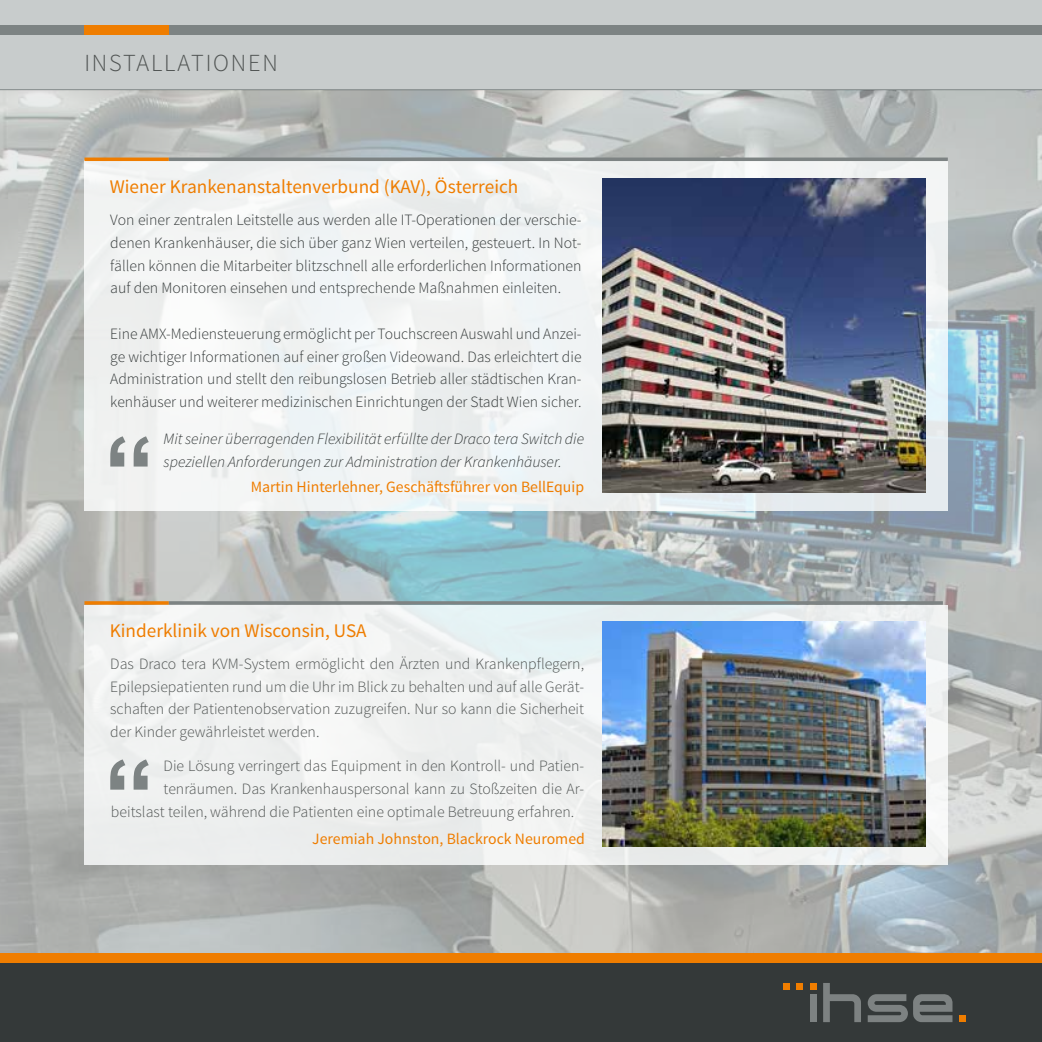
<style>
.page{position:relative;width:1042px;height:1042px;background:#fff}
.page>*{position:absolute;margin:0;border:0;box-sizing:border-box;transform-origin:0 0}
.t1{font:300 24.5px "Source Sans Pro";letter-spacing:.075em;color:#505453}
.t2{font:19.25px "Source Sans Pro";color:#ef7d00}
.t3{font:300 15.75px/22.8px "Source Sans Pro";color:#343939;text-align:justify}
.t4{font:300 15.75px/22.8px "Source Sans Pro";color:#505453;text-align:justify}
.t5{font:italic 300 15.75px/22.8px "Source Sans Pro";color:#343939}
.t6{font:15.75px "Source Sans Pro";color:#ef7d00}
</style>
<div class="page">
<div style="left:0;top:0;width:1042px;height:89px;background:#c8cccc"></div>
<div style="left:0;top:957px;width:1042px;height:85px;background:#343939"></div>
<hr style="left:0;top:89px;width:1042px;height:1px;background:#7d8383">
<div style="left:0;top:25px;width:1042px;height:10px;background:#7d8383"></div>
<svg style="left:783px;top:983px;width:6px;height:6px"></svg>
<div style="left:796px;top:983px;width:7px;height:6px;background:#ef7d00"></div>
<svg style="left:810px;top:983px;width:6px;height:6px"></svg>
<div style="left:810px;top:994px;width:6px;height:28px;background:#7d8282"></div>
<svg style="left:823px;top:983px;width:38px;height:39px"></svg>
<svg style="left:867px;top:994px;width:85px;height:28px"></svg>
<div style="left:959px;top:1015px;width:7px;height:7px;background:#ef7d00"></div>
<div style="left:0;top:952px;width:1042px;height:10px;background:#ef7d00"></div>
<div style="left:84px;top:25px;width:85px;height:10px;background:#ef7d00"></div>
<img style="left:0;top:90px;width:1042px;height:862px">
<div style="left:84px;top:161px;width:863px;height:350px;background:#f0f4f4"></div>
<img style="left:603px;top:178px;width:322px;height:314px">
<hr style="left:84px;top:158px;width:85px;height:3px;background:#ef7d00">
<hr style="left:169px;top:158px;width:779px;height:3px;background:#7d8383">
<svg style="left:110px;top:436px;width:39px;height:30px"></svg>
<div style="left:84px;top:605px;width:864px;height:259px;background:#eff1f0"></div>
<img style="left:603px;top:621px;width:322px;height:225px">
<svg style="left:84px;top:601px;width:85px;height:4px"></svg>
<svg style="left:169px;top:601px;width:774px;height:4px;background:#80898a"></svg>
<svg style="left:110px;top:759px;width:39px;height:30px"></svg>
<h1 class="t1" style="left:84px;top:48px;width:195px">INSTALLATIONEN</h1>
<p class="t2" style="left:110px;top:175px;width:410px">Wiener Krankenanstaltenverbund (KAV), Österreich</p>
<p class="t3" style="left:110px;top:209px;width:473px">Von einer zentralen Leitstelle aus werden alle IT-Operationen der verschie&shy;denen Krankenhäuser, die sich über ganz Wien verteilen, gesteuert. In Not&shy;fällen können die Mitarbeiter blitzschnell alle erforderlichen Informationen auf den Monitoren einsehen und entsprechende Maßnahmen einleiten.</p>
<p class="t3" style="left:110px;top:322px;width:473px">Eine AMX-Mediensteuerung ermöglicht per Touchscreen Auswahl und Anzei&shy;ge wichtiger Informationen auf einer großen Videowand. Das erleichtert die Administration und stellt den reibungslosen Betrieb aller städtischen Kran&shy;kenhäuser und weiterer medizinischen Einrichtungen der Stadt Wien sicher.</p>
<p class="t5" style="left:164px;top:428px;width:422px">Mit seiner überragenden Flexibilität erfüllte der Draco tera Switch die speziellen Anforderungen zur Administration der Krankenhäuser.</p>
<p class="t6" style="left:251px;top:476px;width:335px">Martin Hinterlehner, Geschäftsführer von BellEquip</p>
<p class="t2" style="left:110px;top:618px;width:258px">Kinderklinik von Wisconsin, USA</p>
<p class="t4" style="left:110px;top:652px;width:475px">Das Draco tera KVM-System ermöglicht den Ärzten und Krankenpflegern, Epilepsiepatienten rund um die Uhr im Blick zu behalten und auf alle Gerät&shy;schaften der Patientenobservation zuzugreifen. Nur so kann die Sicherheit der Kinder gewährleistet werden.</p>
<p class="t4" style="left:164px;top:755px;width:422px">Die Lösung verringert das Equipment in den Kontroll- und Patien-</p>
<p class="t4" style="left:164px;top:777px;width:422px">tenräumen. Das Krankenhauspersonal kann zu Stoßzeiten die Ar-</p>
<p class="t4" style="left:111px;top:800px;width:465px">beitslast teilen, während die Patienten eine optimale Betreuung erfahren.</p>
<p class="t6" style="left:312px;top:828px;width:274px">Jeremiah Johnston, Blackrock Neuromed</p>
</div>
